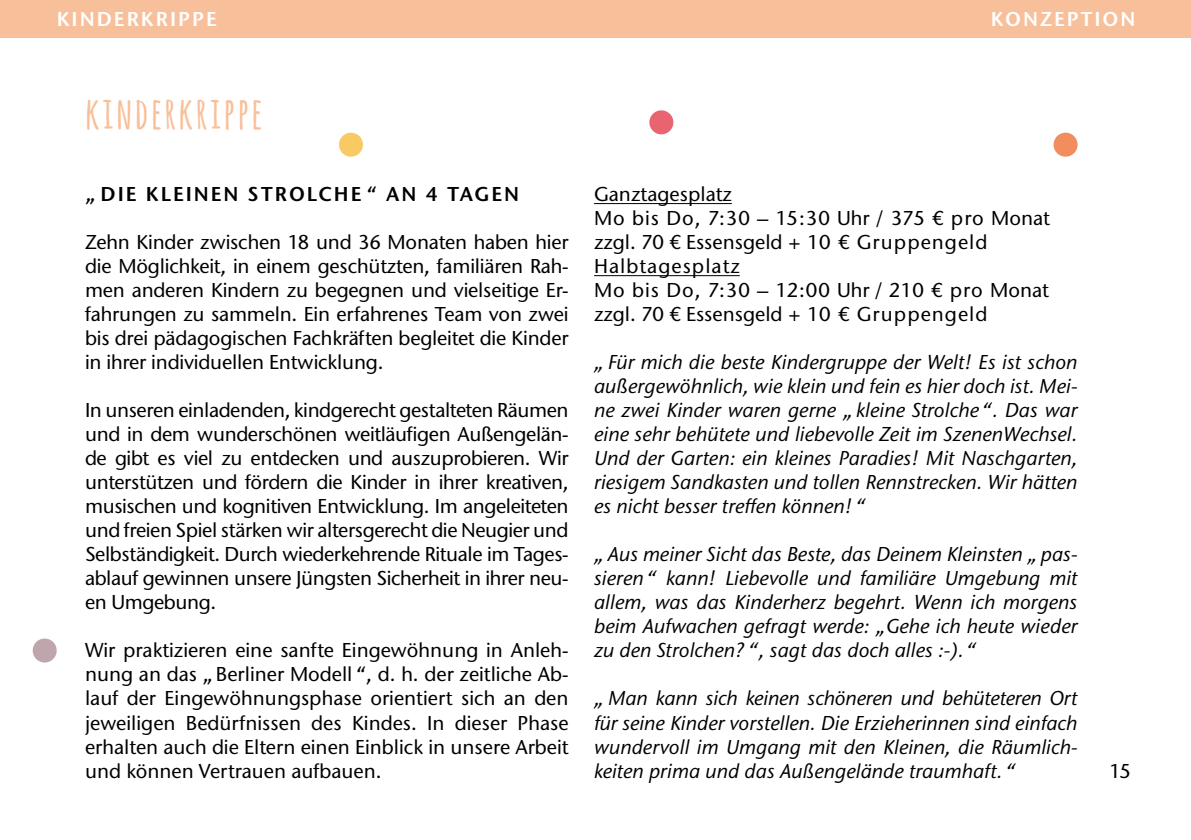
<style>
.page{position:relative;width:1191px;height:840px;background:#fff}
.page>*{position:absolute;margin:0;border:0;box-sizing:border-box;transform-origin:0 0}
.t1{font:700 44px "Amatic SC";letter-spacing:.05em;color:#f8c09a}
.t2{font:500 20px/24px "Stone Sans ITC Std";color:#000;text-align:justify}
.t3{font:italic 500 20px/24px "Stone Sans ITC Pro";color:#000;text-align:justify}
.t4{font:600 20px "Stone Sans ITC Std";letter-spacing:.1em;color:#000}
.t5{font:600 20px "Stone Sans ITC Std";letter-spacing:.1em;color:#fff}
</style>
<div class="page">
<div style="left:0;top:0;width:1191px;height:37px;background:#f8c09a"></div>
<hr style="left:594px;top:203px;width:138px;height:1px;background:#000">
<hr style="left:594px;top:275px;width:146px;height:1px;background:#000">
<div style="left:649px;top:110px;width:24px;height:24px;background:#e96471;border-radius:50%"></div>
<div style="left:339px;top:133px;width:24px;height:24px;background:#f9ca63;border-radius:50%"></div>
<div style="left:33px;top:638px;width:24px;height:24px;background:#bea6ac;border-radius:50%"></div>
<div style="left:1053px;top:133px;width:24px;height:24px;background:#f28d5d;border-radius:50%"></div>
<p class="t5" style="left:57px;top:6px;width:162px">KINDERKRIPPE</p>
<p class="t5" style="left:990px;top:6px;width:146px">KONZEPTION</p>
<h1 class="t1" style="left:85px;top:81px;width:179px">KINDERKRIPPE</h1>
<p class="t4" style="left:85px;top:181px;width:435px">„ DIE KLEINEN STROLCHE “ AN 4 TAGEN</p>
<p class="t2" style="left:85px;top:230px;width:485px">Zehn Kinder zwischen 18 und 36 Monaten haben hier die Möglichkeit, in einem geschützten, familiären Rah&shy;men anderen Kindern zu begegnen und vielseitige Er&shy;fahrungen zu sammeln. Ein erfahrenes Team von zwei bis drei pädagogischen Fachkräften begleitet die Kinder in ihrer individuellen Entwicklung.</p>
<p class="t2" style="left:85px;top:398px;width:485px">In unseren einladenden, kindgerecht gestalteten Räumen und in dem wunderschönen weitläufigen Außengelän&shy;de gibt es viel zu entdecken und auszuprobieren. Wir unterstützen und fördern die Kinder in ihrer kreativen, musischen und kognitiven Entwicklung. Im angeleiteten und freien Spiel stärken wir altersgerecht die Neugier und Selbständigkeit. Durch wiederkehrende Rituale im Tages&shy;ablauf gewinnen unsere Jüngsten Sicherheit in ihrer neu&shy;en Umgebung.</p>
<p class="t2" style="left:85px;top:638px;width:485px">Wir praktizieren eine sanfte Eingewöhnung in Anleh&shy;nung an das „ Berliner Modell “, d. h. der zeitliche Ab&shy;lauf der Eingewöhnungsphase orientiert sich an den jeweiligen Bedürfnissen des Kindes. In dieser Phase erhalten auch die Eltern einen Einblick in unsere Arbeit und können Vertrauen aufbauen.</p>
<p class="t2" style="left:594px;top:182px;width:457px;text-align:left">Ganztagesplatz<br>Mo bis Do, 7:30 – 15:30 Uhr / 375 € pro Monat zzgl. 70 € Essensgeld + 10 € Gruppengeld<br>Halbtagesplatz<br>Mo bis Do, 7:30 – 12:00 Uhr / 210 € pro Monat zzgl. 70 € Essensgeld + 10 € Gruppengeld</p>
<p class="t3" style="left:594px;top:350px;width:485px">„ Für mich die beste Kindergruppe der Welt! Es ist schon außergewöhnlich, wie klein und fein es hier doch ist. Mei&shy;ne zwei Kinder waren gerne „kleine Strolche “. Das war eine sehr behütete und liebevolle Zeit im SzenenWechsel.<br>Und der Garten: ein kleines Paradies! Mit Naschgarten, riesigem Sandkasten und tollen Rennstrecken. Wir hätten es nicht besser treffen können! “</p>
<p class="t3" style="left:594px;top:542px;width:485px">„ Aus meiner Sicht das Beste, das Deinem Kleinsten „ pas&shy;sieren “ kann! Liebevolle und familiäre Umgebung mit allem, was das Kinderherz begehrt. Wenn ich morgens beim Aufwachen gefragt werde: „Gehe ich heute wieder zu den Strolchen? “, sagt das doch alles :-).“</p>
<p class="t3" style="left:594px;top:686px;width:485px">„ Man kann sich keinen schöneren und behüteteren Ort für seine Kinder vorstellen. Die Erzieherinnen sind einfach wundervoll im Umgang mit den Kleinen, die Räumlich&shy;keiten prima und das Außengelände traumhaft. “</p>
<p class="t2" style="left:1109px;top:758px;width:23px">15</p>
</div>
